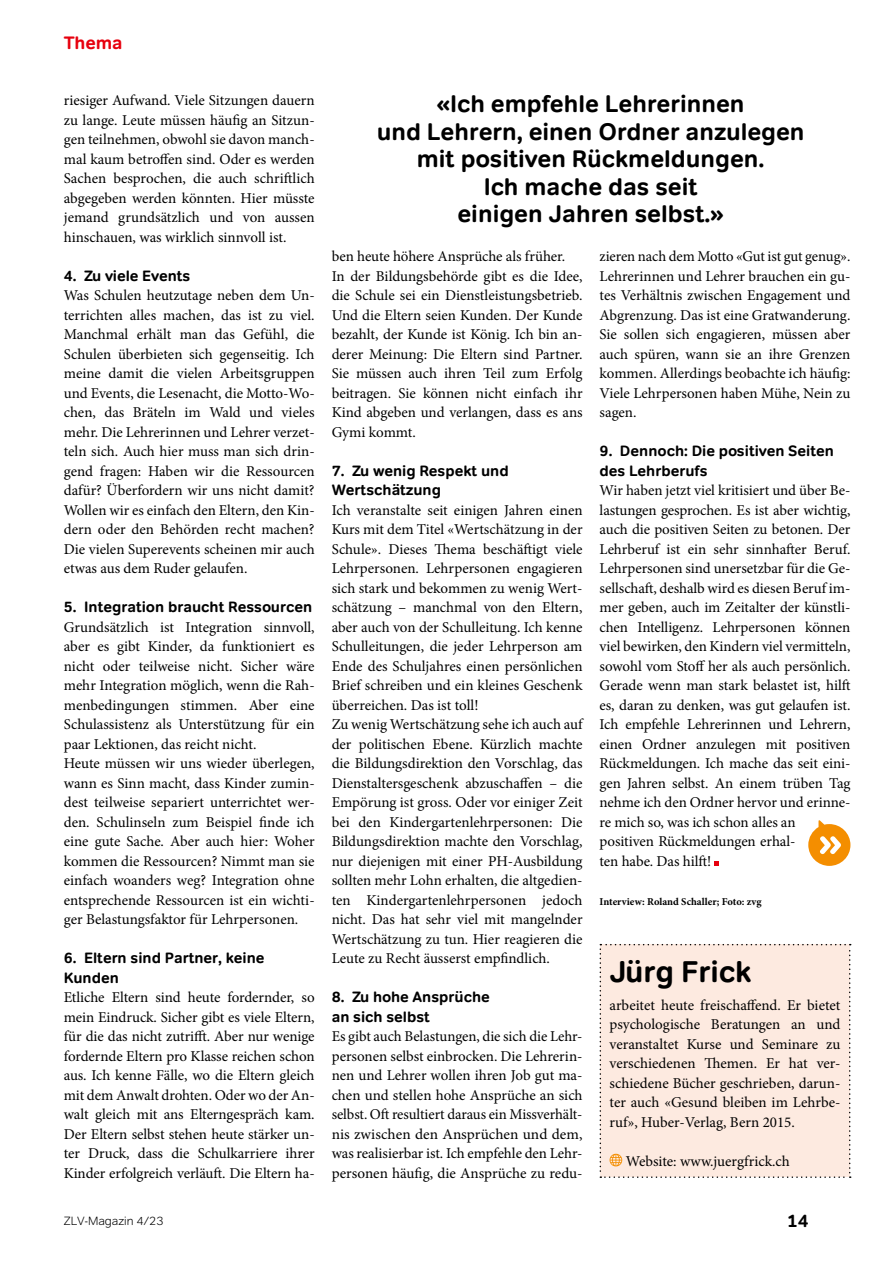
<style>
.page{position:relative;width:893px;height:1263px;background:#fff}
.page>*{position:absolute;margin:0;border:0;box-sizing:border-box;transform-origin:0 0}
.Titel_Veranstaltunge{font:700 30px "Tondo";color:#000}
.t1{font:700 24px/27.6px "Tondo";color:#000;text-align:center}
.t2{font:700 18px "Tondo";color:#e7000e}
.t3{font:700 18px "Tondo";color:#000}
.Copy_Blocksatz{font:15px/19.5px "Minion Pro";letter-spacing:-.005em;color:#000;text-align:justify}
.Zwischentitel{font:700 15px/19.5px "Tondo";color:#000}
.t4{font:300 12px "Tondo";color:#000}
.Autorangaben{font:700 10.5px "Minion Pro";color:#000}
</style>
<div class="page">
<svg style="left:715px;top:861px;width:4px;height:5px"></svg>
<svg style="left:808px;top:820px;width:42px;height:46px"></svg>
<div style="left:600px;top:944px;width:251px;height:234px;background:#fdeae0"></div>
<p class="t2" style="left:64px;top:31px;width:60px">Thema</p>
<p class="Copy_Blocksatz" style="left:64px;top:91px;width:252px">riesiger Aufwand. Viele Sitzungen dauern zu lange. Leute müssen häufig an Sitzun&shy;gen teilnehmen, obwohl sie davon manch&shy;mal kaum betroffen sind. Oder es werden Sachen besprochen, die auch schriftlich abgegeben werden könnten. Hier müsste jemand grundsätzlich und von aussen hinschauen, was wirklich sinnvoll ist.</p>
<p class="Zwischentitel" style="left:64px;top:266px;width:128px">4. Zu viele Events</p>
<p class="Copy_Blocksatz" style="left:64px;top:286px;width:252px">Was Schulen heutzutage neben dem Un&shy;terrichten alles machen, das ist zu viel.<br>Manchmal erhält man das Gefühl, die Schulen überbieten sich gegenseitig. Ich meine damit die vielen Arbeitsgruppen und Events, die Lesenacht, die Motto-Wo&shy;chen, das Bräteln im Wald und vieles mehr. Die Lehrerinnen und Lehrer verzet&shy;teln sich. Auch hier muss man sich drin&shy;gend fragen: Haben wir die Ressourcen dafür? Überfordern wir uns nicht damit?<br>Wollen wir es einfach den Eltern, den Kin&shy;dern oder den Behörden recht machen?<br>Die vielen Superevents scheinen mir auch etwas aus dem Ruder gelaufen.</p>
<p class="Zwischentitel" style="left:64px;top:597px;width:250px">5. Integration braucht Ressourcen</p>
<p class="Copy_Blocksatz" style="left:64px;top:617px;width:252px">Grundsätzlich ist Integration sinnvoll, aber es gibt Kinder, da funktioniert es nicht oder teilweise nicht. Sicher wäre mehr Integration möglich, wenn die Rah&shy;menbedingungen stimmen. Aber eine Schulassistenz als Unterstützung für ein paar Lektionen, das reicht nicht.</p>
<p class="Copy_Blocksatz" style="left:64px;top:754px;width:252px">Heute müssen wir uns wieder überlegen, wann es Sinn macht, dass Kinder zumin&shy;dest teilweise separiert unterrichtet wer&shy;den. Schulinseln zum Beispiel finde ich eine gute Sache. Aber auch hier: Woher kommen die Ressourcen? Nimmt man sie einfach woanders weg? Integration ohne entsprechende Ressourcen ist ein wichti&shy;ger Belastungsfaktor für Lehrpersonen.</p>
<p class="Zwischentitel" style="left:64px;top:948px;width:202px">6. Eltern sind Partner, keine<br>Kunden</p>
<p class="Copy_Blocksatz" style="left:64px;top:988px;width:252px">Etliche Eltern sind heute fordernder, so mein Eindruck. Sicher gibt es viele Eltern, für die das nicht zutrifft. Aber nur wenige fordernde Eltern pro Klasse reichen schon aus. Ich kenne Fälle, wo die Eltern gleich mit dem Anwalt drohten. Oder wo der An&shy;walt gleich mit ans Elterngespräch kam.<br>Der Eltern selbst stehen heute stärker un&shy;ter Druck, dass die Schulkarriere ihrer Kinder erfolgreich verläuft. Die Eltern ha-</p>
<p class="t1" style="left:377px;top:90px;width:429px">«Ich empfehle Lehrerinnen<br>und Lehrern, einen Ordner anzulegen mit positiven Rückmeldungen.<br>Ich mache das seit<br>einigen Jahren selbst.»</p>
<p class="Copy_Blocksatz" style="left:332px;top:247px;width:235px">ben heute höhere Ansprüche als früher.</p>
<p class="Copy_Blocksatz" style="left:332px;top:266px;width:252px">In der Bildungsbehörde gibt es die Idee, die Schule sei ein Dienstleistungsbetrieb.<br>Und die Eltern seien Kunden. Der Kunde bezahlt, der Kunde ist König. Ich bin an&shy;derer Meinung: Die Eltern sind Partner.<br>Sie müssen auch ihren Teil zum Erfolg beitragen. Sie können nicht einfach ihr Kind abgeben und verlangen, dass es ans Gymi kommt.</p>
<p class="Zwischentitel" style="left:332px;top:461px;width:179px">7. Zu wenig Respekt und<br>Wertschätzung</p>
<p class="Copy_Blocksatz" style="left:332px;top:500px;width:252px">Ich veranstalte seit einigen Jahren einen Kurs mit dem Titel «Wertschätzung in der Schule». Dieses Thema beschäftigt viele Lehrpersonen. Lehrpersonen engagieren sich stark und bekommen zu wenig Wert&shy;schätzung – manchmal von den Eltern, aber auch von der Schulleitung. Ich kenne Schulleitungen, die jeder Lehrperson am Ende des Schuljahres einen persönlichen Brief schreiben und ein kleines Geschenk überreichen. Das ist toll!</p>
<p class="Copy_Blocksatz" style="left:332px;top:715px;width:252px">Zu wenig Wertschätzung sehe ich auch auf der politischen Ebene. Kürzlich machte die Bildungsdirektion den Vorschlag, das Dienstaltersgeschenk abzuschaffen – die Empörung ist gross. Oder vor einiger Zeit bei den Kindergartenlehrpersonen: Die Bildungsdirektion machte den Vorschlag, nur diejenigen mit einer PH-Ausbildung sollten mehr Lohn erhalten, die altgedien&shy;ten Kindergartenlehrpersonen jedoch nicht. Das hat sehr viel mit mangelnder Wertschätzung zu tun. Hier reagieren die Leute zu Recht äusserst empfindlich.</p>
<p class="Zwischentitel" style="left:332px;top:987px;width:160px">8. Zu hohe Ansprüche an sich selbst</p>
<p class="Copy_Blocksatz" style="left:332px;top:1027px;width:252px">Es gibt auch Belastungen, die sich die Lehr&shy;personen selbst einbrocken. Die Lehrerin&shy;nen und Lehrer wollen ihren Job gut ma&shy;chen und stellen hohe Ansprüche an sich selbst. Oft resultiert daraus ein Missverhält&shy;nis zwischen den Ansprüchen und dem, was realisierbar ist. Ich empfehle den Lehr&shy;personen häufig, die Ansprüche zu redu-</p>
<p class="Copy_Blocksatz" style="left:600px;top:247px;width:252px">zieren nach dem Motto «Gut ist gut genug».</p>
<p class="Copy_Blocksatz" style="left:600px;top:266px;width:252px">Lehrerinnen und Lehrer brauchen ein gu&shy;tes Verhältnis zwischen Engagement und Abgrenzung. Das ist eine Gratwanderung.<br>Sie sollen sich engagieren, müssen aber auch spüren, wann sie an ihre Grenzen kommen. Allerdings beobachte ich häufig:<br>Viele Lehrpersonen haben Mühe, Nein zu sagen.</p>
<p class="Zwischentitel" style="left:600px;top:441px;width:236px">9. Dennoch: Die positiven Seiten des Lehrberufs</p>
<p class="Copy_Blocksatz" style="left:600px;top:481px;width:252px;text-align:left">Wir haben jetzt viel kritisiert und über Be&shy;lastungen gesprochen. Es ist aber wichtig, auch die positiven Seiten zu betonen. Der Lehrberuf ist ein sehr sinnhafter Beruf.<br>Lehrpersonen sind unersetzbar für die Ge&shy;sellschaft, deshalb wird es diesen Beruf im&shy;mer geben, auch im Zeitalter der künstli&shy;chen Intelligenz. Lehrpersonen können viel bewirken, den Kindern viel vermitteln, sowohl vom Stoff her als auch persönlich.<br>Gerade wenn man stark belastet ist, hilft es, daran zu denken, was gut gelaufen ist.<br>Ich empfehle Lehrerinnen und Lehrern, einen Ordner anzulegen mit positiven Rückmeldungen. Ich mache das seit eini&shy;gen Jahren selbst. An einem trüben Tag nehme ich den Ordner hervor und erinne&shy;re mich so, was ich schon alles an positiven Rückmeldungen erhal-<br>ten habe. Das hilft!</p>
<p class="Autorangaben" style="left:600px;top:895px;width:163px">Interview: Roland Schaller; Foto: zvg</p>
<p class="Titel_Veranstaltunge" style="left:610px;top:952px;width:144px">Jürg Frick</p>
<p class="Copy_Blocksatz" style="left:610px;top:995px;width:232px">arbeitet heute freischaffend. Er bietet psychologische Beratungen an und veranstaltet Kurse und Seminare zu verschiedenen Themen. Er hat ver&shy;schiedene Bücher geschrieben, darun&shy;ter auch «Gesund bleiben im Lehrbe&shy;ruf», Huber-Verlag, Bern 2015.</p>
<p class="Copy_Blocksatz" style="left:626px;top:1151px;width:165px">Website: www.juergfrick.ch</p>
<p class="t4" style="left:64px;top:1213px;width:102px">ZLV-Magazin 4/23</p>
<p class="t3" style="left:787px;top:1209px;width:23px">14</p>
</div>
